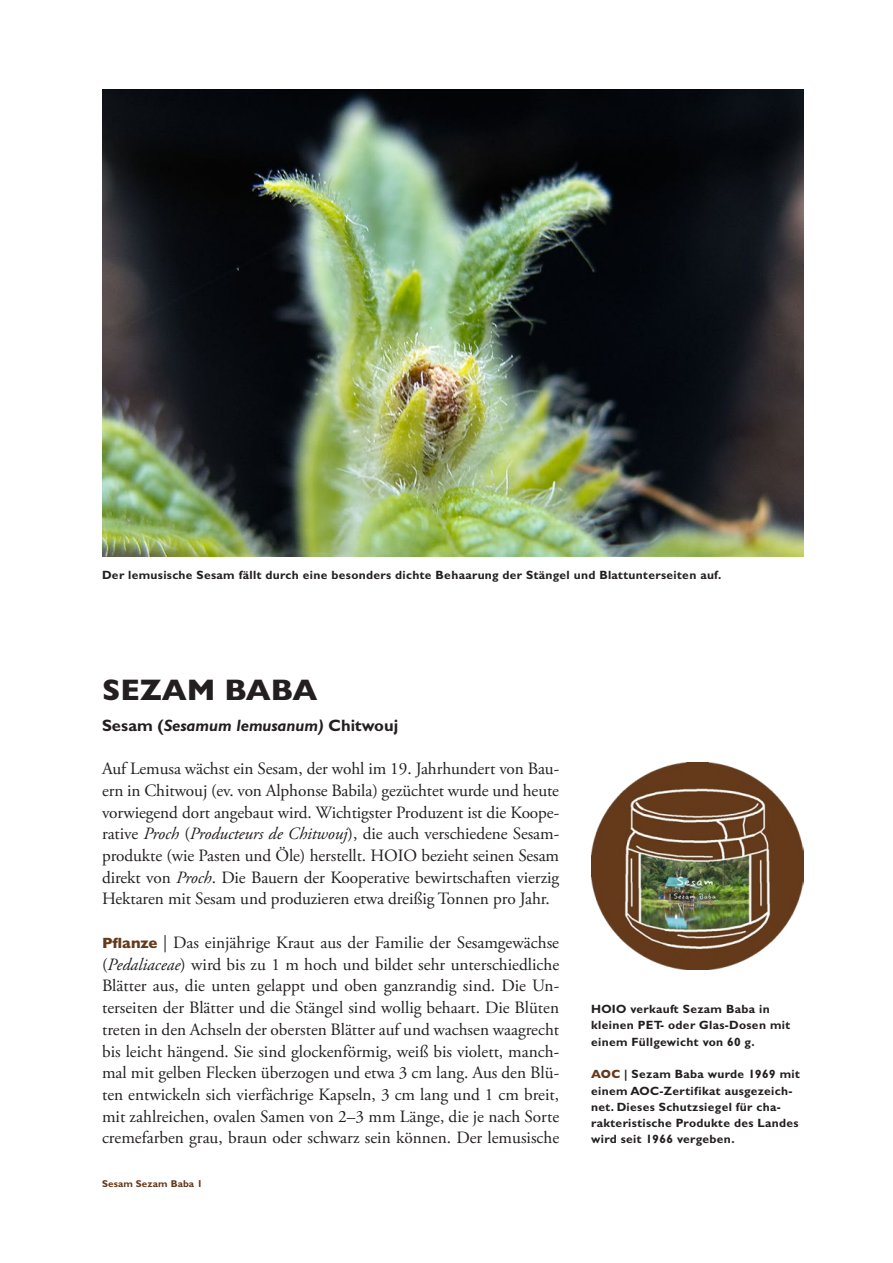
<style>
.page{position:relative;width:893px;height:1263px;background:#fff}
.page>*{position:absolute;margin:0;border:0;box-sizing:border-box;transform-origin:0 0}
.Titel_-_20_Heavy_GB{font:800 30px "Gill Sans MT Pro";color:#231f20}
.Lauftext_ohne_Einzug{font:17.25px/21.8px "Adobe Garamond Pro";letter-spacing:-.005em;color:#231f20;text-align:justify}
.Vorspann_-_11_Bold{font:italic 700 16.5px "Gill Sans MT Pro";color:#231f20}
.Marginaltext_-_8_Bol{font:700 12px/16.4px "Gill Sans MT Pro";letter-spacing:.025em;color:#231f20}
.Bildlegende_-_8_Bold{font:700 12px "Gill Sans MT Pro";letter-spacing:.025em;color:#231f20}
.t1{font:700 9.9px "Gill Sans MT Pro";letter-spacing:.01em;color:#643a1b}
.s1{font-style:normal}
.s2{font-style:italic}
.s3{font-family:"Gill Sans MT Pro";font-weight:800;font-size:15px;color:#643a1b}
.s4{font-weight:800;color:#643a1b}
</style>
<div class="page">
<img style="left:102px;top:89px;width:702px;height:468px">
<img style="left:591px;top:763px;width:213px;height:206px">
<p class="Bildlegende_-_8_Bold" style="left:102px;top:567px;width:621px">Der lemusische Sesam fällt durch eine besonders dichte Behaarung der Stängel und Blattunterseiten auf.</p>
<p class="Titel_-_20_Heavy_GB" style="left:102px;top:672px;width:217px">SEZAM BABA</p>
<p class="Vorspann_-_11_Bold" style="left:102px;top:715px;width:298px"><span class="s1">Sesam (</span>Sesamum lemusanum) <span class="s1">Chitwouj</span></p>
<p class="Lauftext_ohne_Einzug" style="left:102px;top:758px;width:459px">Auf Lemusa wächst ein Sesam, der wohl im 19. Jahrhundert von Bau&shy;ern in Chitwouj (ev. von Alphonse Babila) gezüchtet wurde und heute vorwiegend dort angebaut wird. Wichtigster Produzent ist die Koope&shy;rative <span class="s2">Proch</span> (<span class="s2">Producteurs de Chitwouj</span>), die auch verschiedene Sesam&shy;produkte (wie Pasten und Öle) herstellt. HOIO bezieht seinen Sesam direkt von <span class="s2">Proch</span>. Die Bauern der Kooperative bewirtschaften vierzig Hektaren mit Sesam und produzieren etwa dreißig Tonnen pro Jahr.</p>
<p class="Lauftext_ohne_Einzug" style="left:102px;top:932px;width:459px"><span class="s3">Pflanze</span> | Das einjährige Kraut aus der Familie der Sesamgewächse (<span class="s2">Pedaliaceae</span>) wird bis zu 1 m hoch und bildet sehr unterschiedliche Blätter aus, die unten gelappt und oben ganzrandig sind. Die Un&shy;terseiten der Blätter und die Stängel sind wollig behaart. Die Blüten treten in den Achseln der obersten Blätter auf und wachsen waagrecht bis leicht hängend. Sie sind glockenförmig, weiß bis violett, manch&shy;mal mit gelben Flecken überzogen und etwa 3 cm lang. Aus den Blü&shy;ten entwickeln sich vierfächrige Kapseln, 3 cm lang und 1 cm breit, mit zahlreichen, ovalen Samen von 2–3 mm Länge, die je nach Sorte cremefarben grau, braun oder schwarz sein können. Der lemusische</p>
<p class="t1" style="left:102px;top:1177px;width:102px">Sesam Sezam Baba 1</p>
<p class="Marginaltext_-_8_Bol" style="left:591px;top:1000px;width:201px">HOIO verkauft Sezam Baba in kleinen PET- oder Glas-Dosen mit einem Füllgewicht von 60 g.</p>
<p class="Marginaltext_-_8_Bol" style="left:591px;top:1066px;width:210px"><span class="s4">AOC</span> | Sezam Baba wurde 1969 mit einem AOC-Zertifikat ausgezeich&shy;net. Dieses Schutzsiegel für cha&shy;rakteristische Produkte des Landes wird seit 1966 vergeben.</p>
</div>
